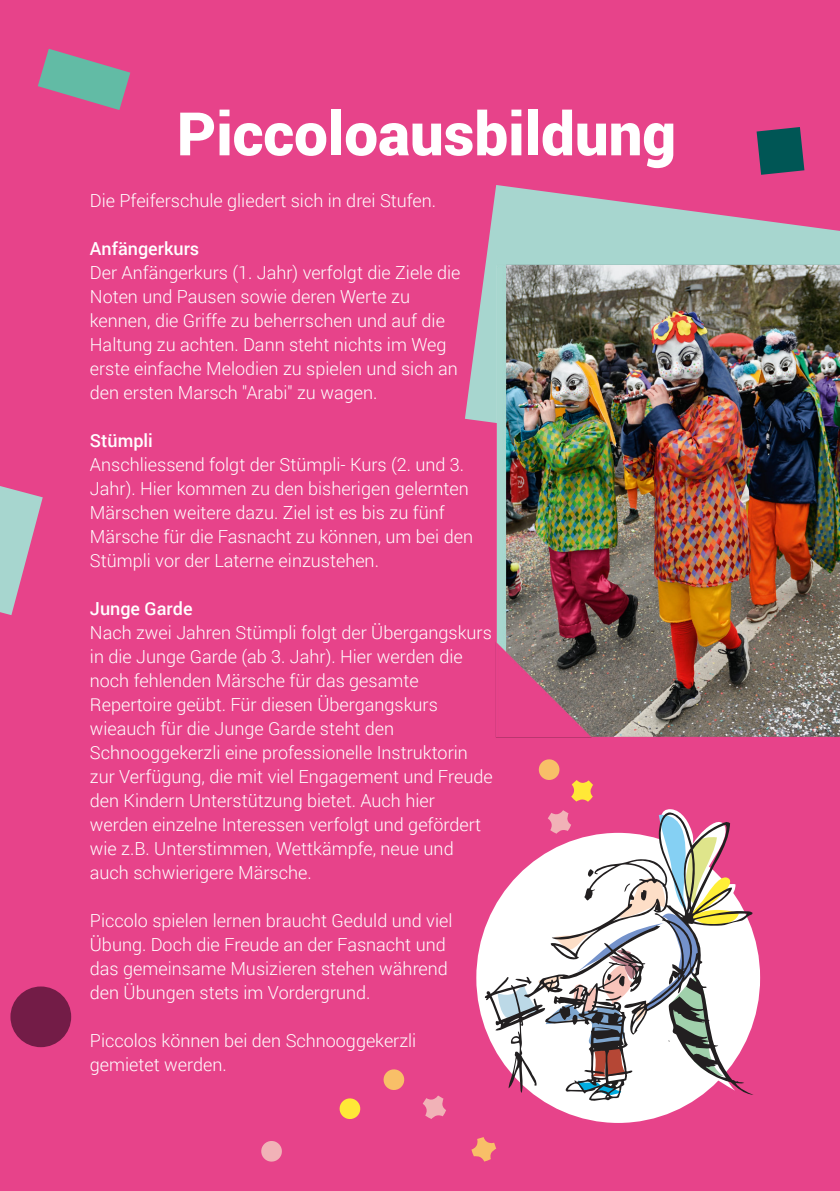
<style>
.page{position:relative;width:840px;height:1191px;background:#fff}
.page>*{position:absolute;margin:0;border:0;box-sizing:border-box;transform-origin:0 0}
.t1{font:900 60px "Roboto";color:#fff}
.t2{font:300 18px/24px "Roboto";color:#fff}
.t3{font:500 18px "Roboto";color:#fff}
</style>
<div class="page">
<div style="left:0;top:0;width:839px;height:1191px;background:#e7438a"></div>
<svg style="left:0;top:486px;width:43px;height:129px"></svg>
<svg style="left:465px;top:185px;width:374px;height:238px;fill:#a7d6cf"></svg>
<div style="left:476px;top:833px;width:283px;height:290px;background:#fff;border-radius:50%"></div>
<img style="left:495px;top:264px;width:344px;height:473px">
<svg style="left:471px;top:1137px;width:25px;height:24px"></svg>
<svg style="left:339px;top:1098px;width:22px;height:21px"></svg>
<svg style="left:261px;top:1141px;width:21px;height:21px"></svg>
<svg style="left:538px;top:759px;width:22px;height:21px"></svg>
<svg style="left:484px;top:809px;width:256px;height:293px"></svg>
<svg style="left:571px;top:780px;width:22px;height:22px"></svg>
<svg style="left:383px;top:1069px;width:22px;height:21px"></svg>
<svg style="left:422px;top:1095px;width:24px;height:24px"></svg>
<svg style="left:38px;top:49px;width:92px;height:61px"></svg>
<div style="left:10px;top:986px;width:61px;height:61px;background:#731c47;border-radius:50%"></div>
<svg style="left:756px;top:127px;width:48px;height:48px"></svg>
<h1 class="t1" style="left:177px;top:92px;width:500px">Piccoloausbildung</h1>
<p class="t2" style="left:90px;top:187px;width:347px">Die Pfeiferschule gliedert sich in drei Stufen.</p>
<p class="t3" style="left:90px;top:236px;width:111px">Anfängerkurs</p>
<p class="t2" style="left:90px;top:259px;width:372px">Der Anfängerkurs (1. Jahr) verfolgt die Ziele die Noten und Pausen sowie deren Werte zu kennen, die Griffe zu beherrschen und auf die Haltung zu achten. Dann steht nichts im Weg erste einfache Melodien zu spielen und sich an den ersten Marsch "Arabi" zu wagen.</p>
<p class="t3" style="left:90px;top:428px;width:64px">Stümpli</p>
<p class="t2" style="left:90px;top:451px;width:384px">Anschliessend folgt der Stümpli- Kurs (2. und 3.<br>Jahr). Hier kommen zu den bisherigen gelernten Märschen weitere dazu. Ziel ist es bis zu fünf Märsche für die Fasnacht zu können, um bei den Stümpli vor der Laterne einzustehen.</p>
<p class="t3" style="left:90px;top:596px;width:104px">Junge Garde</p>
<p class="t2" style="left:90px;top:619px;width:404px">Nach zwei Jahren Stümpli folgt der Übergangskurs in die Junge Garde (ab 3. Jahr). Hier werden die noch fehlenden Märsche für das gesamte Repertoire geübt. Für diesen Übergangskurs wieauch für die Junge Garde steht den Schnooggekerzli eine professionelle Instruktorin zur Verfügung, die mit viel Engagement und Freude den Kindern Unterstützung bietet. Auch hier werden einzelne Interessen verfolgt und gefördert wie z.B. Unterstimmen, Wettkämpfe, neue und auch schwierigere Märsche.</p>
<p class="t2" style="left:90px;top:907px;width:364px">Piccolo spielen lernen braucht Geduld und viel Übung. Doch die Freude an der Fasnacht und das gemeinsame Musizieren stehen während den Übungen stets im Vordergrund.</p>
<p class="t2" style="left:90px;top:1027px;width:328px">Piccolos können bei den Schnooggekerzli gemietet werden.</p>
</div>
